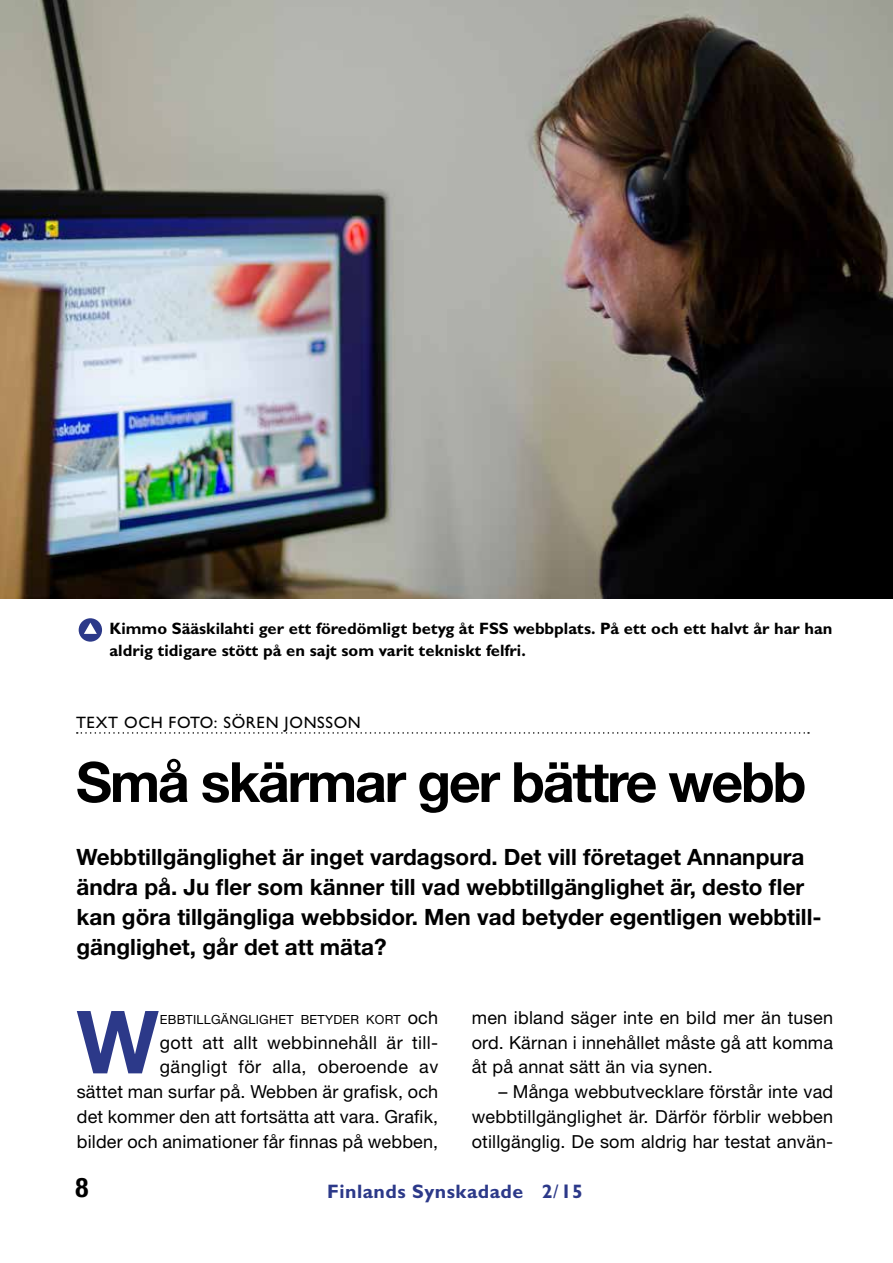
<style>
.page{position:relative;width:893px;height:1263px;background:#fff}
.page>*{position:absolute;margin:0;border:0;box-sizing:border-box;transform-origin:0 0}
.t1{font:700 87.3px "Helvetica Neue LT Std";color:#2c3989}
.t2{font:700 55.5px "Helvetica Neue LT Std";letter-spacing:-.04em;color:#000}
.t3{font:700 condensed 27px "Helvetica Neue LT Std";color:#000}
.t4{font:700 22.5px/30px "Helvetica Neue LT Std";color:#000}
.t5{font:700 19.5px "Gill Sans MT Pro";letter-spacing:.025em;color:#2c3989}
.t6{font:18px/24.8px "Helvetica Neue LT Std";letter-spacing:.01em;color:#000;text-align:justify}
.t7{font:700 16.5px/21.8px "Gill Sans MT Pro";color:#000}
.t8{font:500 16.5px "Gill Sans MT Pro";letter-spacing:.04em;color:#000}
.t9{font:12.6px "Helvetica Neue LT Std";letter-spacing:.02em;color:#000}
.s1{font-size:18px}
.s2{font-weight:500}
</style>
<div class="page">
<img style="left:0;top:0;width:893px;height:598px">
<svg style="left:77px;top:732px;width:732px;height:2px"></svg>
<svg style="left:79px;top:618px;width:23px;height:24px"></svg>
<p class="t7" style="left:109px;top:617px;width:725px;text-indent:404px">webbplats. På ett och ett halvt år har han aldrig tidigare stött på en sajt som varit tekniskt felfri.</p>
<p class="t7" style="left:109px;top:617px;width:380px">Kimmo Sääskilahti ger ett föredömligt betyg åt FSS</p>
<p class="t8" style="left:76px;top:712px;width:62px">TEXT OCH</p>
<p class="t8" style="left:169px;top:712px;width:12px">FOTO</p>
<p class="t8" style="left:214px;top:712px;width:148px">: SÖREN JONSSON</p>
<h2 class="t2" style="left:76px;top:748px;width:732px">Små skärmar ger bättre webb</h2>
<p class="t4" style="left:77px;top:841px;width:747px">Webbtillgänglighet är inget vardagsord. Det vill företaget Annanpura ändra på. Ju fler som känner till vad webbtillgänglighet är, desto fler kan göra tillgängliga webbsidor. Men vad betyder egentligen webbtill&shy;gänglighet, går det att mäta?</p>
<h1 class="t1" style="left:77px;top:988px;width:84px">W</h1>
<p class="t9" style="left:160px;top:1012px;width:280px">EBBTILLGÄNGLIGHET BETYDER KORT <span class="s1">och</span></p>
<p class="t6" style="left:77px;top:1029px;width:363px;text-align:right">gott att allt webbinnehåll är till-<br>gängligt för alla, oberoende av<br>sättet man surfar på. Webben är grafisk, och det kommer den att fortsätta att vara. Grafik, bilder och animationer får finnas på webben,</p>
<p class="t6" style="left:472px;top:1005px;width:363px">men ibland säger inte en bild mer än tusen ord. Kärnan i innehållet måste gå att komma åt på annat sätt än via synen.</p>
<p class="t6" style="left:472px;top:1079px;width:363px;text-indent:27px">– Många webbutvecklare förstår inte vad webbtillgänglighet är. Därför förblir webben otillgänglig. De som aldrig har testat använ-</p>
<h3 class="t3" style="left:75px;top:1171px;width:14px">8</h3>
<p class="t5" style="left:327px;top:1179px;width:257px">Finlands Synskadade 2<span class="s2">/</span>15</p>
</div>
